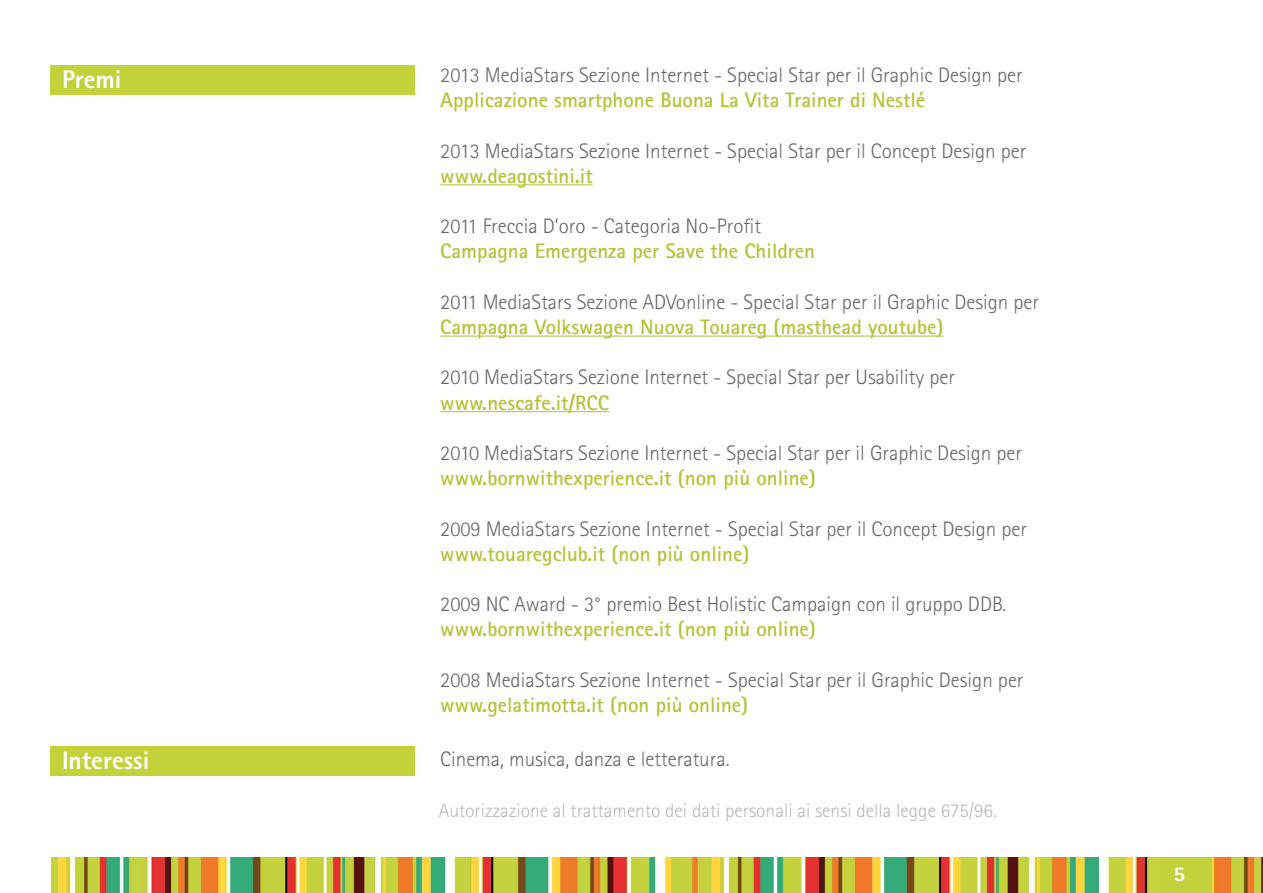
<style>
.page{position:relative;width:1263px;height:893px;background:#fff}
.page>*{position:absolute;margin:0;border:0;box-sizing:border-box;transform-origin:0 0}
.t1{font:800 25.5px "Rotis Sans Serif";color:#fff}
.t2{font:300 21px "Rotis Sans Serif";color:#666}
.t3{font:700 21px "Rotis Sans Serif";color:#b4c338}
.t4{font:800 21px "Rotis Sans Serif";color:#fff}
.t5{font:300 19.5px "Rotis Sans Serif";color:#b8b8b8}
</style>
<div class="page">
<img style="left:52px;top:858px;width:1211px;height:35px">
<div style="left:1159px;top:858px;width:52px;height:35px;background:#c3d23b"></div>
<div style="left:50px;top:66px;width:365px;height:29px;background:#c3d23b"></div>
<div style="left:50px;top:746px;width:365px;height:29px;background:#c3d23b"></div>
<hr style="left:440px;top:184px;width:153px;height:1px;background:#b4c338">
<hr style="left:440px;top:336px;width:503px;height:1px;background:#b4c338">
<hr style="left:440px;top:411px;width:169px;height:1px;background:#b4c338">
<p class="t1" style="left:62px;top:63px;width:61px">Premi</p>
<p class="t1" style="left:62px;top:744px;width:89px">Interessi</p>
<p class="t2" style="left:440px;top:63px;width:584px">2013 MediaStars Sezione Internet - Special Star per il Graphic Design per</p>
<p class="t3" style="left:440px;top:87px;width:486px">Applicazione smartphone Buona La Vita Trainer di Nestlé</p>
<p class="t2" style="left:440px;top:138px;width:587px">2013 MediaStars Sezione Internet - Special Star per il Concept Design per</p>
<p class="t3" style="left:440px;top:162px;width:154px">www.deagostini.it</p>
<p class="t2" style="left:440px;top:214px;width:322px">2011 Freccia D’oro - Categoria No-Profit</p>
<p class="t3" style="left:440px;top:238px;width:376px">Campagna Emergenza per Save the Children</p>
<p class="t2" style="left:440px;top:290px;width:600px">2011 MediaStars Sezione ADVonline - Special Star per il Graphic Design per</p>
<p class="t3" style="left:440px;top:314px;width:505px">Campagna Volkswagen Nuova Touareg (masthead youtube)</p>
<p class="t2" style="left:440px;top:365px;width:516px">2010 MediaStars Sezione Internet - Special Star per Usability per</p>
<p class="t3" style="left:440px;top:389px;width:170px">www.nescafe.it/RCC</p>
<p class="t2" style="left:440px;top:441px;width:583px">2010 MediaStars Sezione Internet - Special Star per il Graphic Design per</p>
<p class="t3" style="left:440px;top:465px;width:377px">www.bornwithexperience.it (non più online)</p>
<p class="t2" style="left:440px;top:516px;width:588px">2009 MediaStars Sezione Internet - Special Star per il Concept Design per</p>
<p class="t3" style="left:440px;top:540px;width:311px">www.touaregclub.it (non più online)</p>
<p class="t2" style="left:440px;top:592px;width:568px">2009 NC Award - 3° premio Best Holistic Campaign con il gruppo DDB.</p>
<p class="t3" style="left:440px;top:616px;width:377px">www.bornwithexperience.it (non più online)</p>
<p class="t2" style="left:440px;top:668px;width:585px">2008 MediaStars Sezione Internet - Special Star per il Graphic Design per</p>
<p class="t3" style="left:440px;top:692px;width:309px">www.gelatimotta.it (non più online)</p>
<p class="t2" style="left:440px;top:746px;width:291px">Cinema, musica, danza e letteratura.</p>
<p class="t5" style="left:439px;top:799px;width:559px">Autorizzazione al trattamento dei dati personali ai sensi della legge 675/96.</p>
<p class="t4" style="left:1173px;top:861px;width:13px">5</p>
</div>
